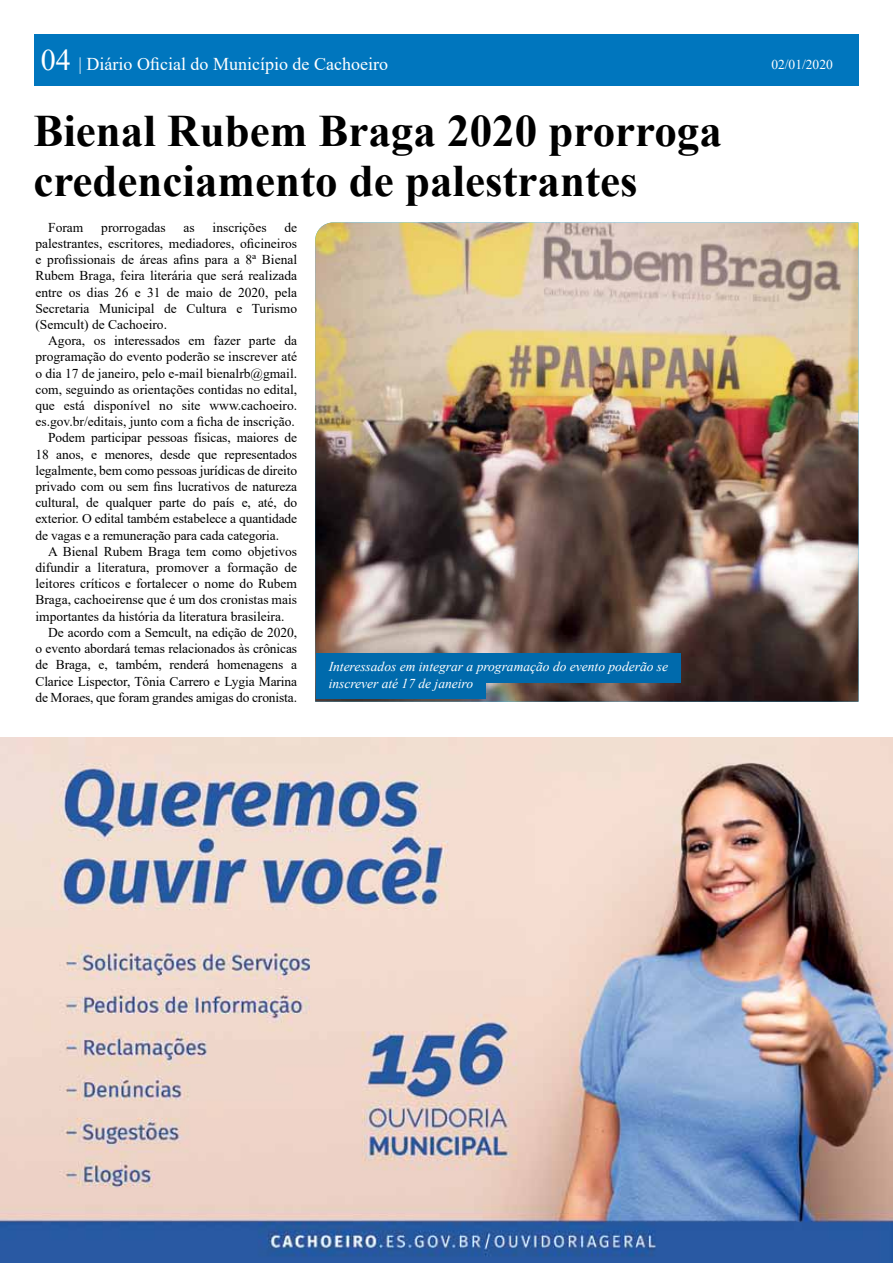
<style>
.page{position:relative;width:893px;height:1263px;background:#fff}
.page>*{position:absolute;margin:0;border:0;box-sizing:border-box;transform-origin:0 0}
.t1{font:700 45px/49.5px "Times New Roman";color:#000}
.t2{font:18px "Times New Roman";color:#fff}
.t3{font:13.5px/16.2px "Times New Roman";color:#000;text-align:justify}
.t4{font:italic 13.5px/16.5px "Times New Roman";color:#fff}
.t5{font:13.5px "Times New Roman";color:#fff}
.s1{font-size:30px}
</style>
<div class="page">
<div style="left:34px;top:34px;width:824px;height:52px;background:#0076be"></div>
<img style="left:315px;top:222px;width:543px;height:480px">
<div style="left:316px;top:653px;width:365px;height:30px;background:#006aac"></div>
<div style="left:316px;top:670px;width:170px;height:29px;background:#006aac"></div>
<img style="left:0;top:738px;width:893px;height:525px">
<h2 class="t2" style="left:41px;top:51px;width:349px"><span class="s1">04</span> | Diário Oficial do Município de Cachoeiro</h2>
<p class="t5" style="left:771px;top:54px;width:63px">02/01/2020</p>
<h1 class="t1" style="left:33px;top:105px;width:690px">Bienal Rubem Braga 2020 prorroga credenciamento de palestrantes</h1>
<p class="t3" style="left:48px;top:219px;width:37px">Foram</p>
<p class="t3" style="left:101px;top:219px;width:66px">prorrogadas</p>
<p class="t3" style="left:184px;top:219px;width:13px">as</p>
<p class="t3" style="left:213px;top:219px;width:55px">inscrições</p>
<p class="t3" style="left:35px;top:219px;width:263px;text-indent:249px">de palestrantes, escritores, mediadores, oficineiros e profissionais de áreas afins para a 8ª Bienal Rubem Braga, feira literária que será realizada entre os dias 26 e 31 de maio de 2020, pela Secretaria Municipal de Cultura e Turismo (Semcult) de Cachoeiro.</p>
<p class="t3" style="left:48px;top:332px;width:250px">Agora, os interessados em fazer parte da</p>
<p class="t3" style="left:35px;top:348px;width:263px">programação do evento poderão se inscrever até</p>
<p class="t3" style="left:35px;top:365px;width:263px">o dia 17 de janeiro, pelo e-mail bienalrb@gmail.</p>
<p class="t3" style="left:35px;top:381px;width:263px">com, seguindo as orientações contidas no edital,</p>
<p class="t3" style="left:35px;top:397px;width:263px">que está disponível no site www.cachoeiro.</p>
<p class="t3" style="left:35px;top:413px;width:261px">es.gov.br/editais, junto com a ficha de inscrição.</p>
<p class="t3" style="left:48px;top:429px;width:250px">Podem participar pessoas físicas, maiores de</p>
<p class="t3" style="left:35px;top:446px;width:263px">18 anos, e menores, desde que representados</p>
<p class="t3" style="left:35px;top:462px;width:263px">legalmente, bem como pessoas jurídicas de direito</p>
<p class="t3" style="left:35px;top:478px;width:263px">privado com ou sem fins lucrativos de natureza</p>
<p class="t3" style="left:35px;top:494px;width:263px">cultural, de qualquer parte do país e, até, do</p>
<p class="t3" style="left:35px;top:510px;width:263px">exterior. O edital também estabelece a quantidade</p>
<p class="t3" style="left:35px;top:527px;width:245px">de vagas e a remuneração para cada categoria.</p>
<p class="t3" style="left:48px;top:543px;width:250px">A Bienal Rubem Braga tem como objetivos</p>
<p class="t3" style="left:35px;top:559px;width:263px">difundir a literatura, promover a formação de</p>
<p class="t3" style="left:35px;top:575px;width:263px">leitores críticos e fortalecer o nome do Rubem</p>
<p class="t3" style="left:35px;top:591px;width:263px">Braga, cachoeirense que é um dos cronistas mais</p>
<p class="t3" style="left:35px;top:608px;width:250px">importantes da história da literatura brasileira.</p>
<p class="t3" style="left:48px;top:624px;width:250px">De acordo com a Semcult, na edição de 2020,</p>
<p class="t3" style="left:35px;top:640px;width:263px">o evento abordará temas relacionados às crônicas</p>
<p class="t3" style="left:35px;top:656px;width:263px">de Braga, e, também, renderá homenagens a</p>
<p class="t3" style="left:35px;top:672px;width:263px">Clarice Lispector, Tônia Carrero e Lygia Marina</p>
<p class="t3" style="left:35px;top:689px;width:263px">de Moraes, que foram grandes amigas do cronista.</p>
<p class="t4" style="left:329px;top:658px;width:341px">Interessados em integrar a programação do evento poderão se inscrever até 17 de janeiro</p>
</div>
